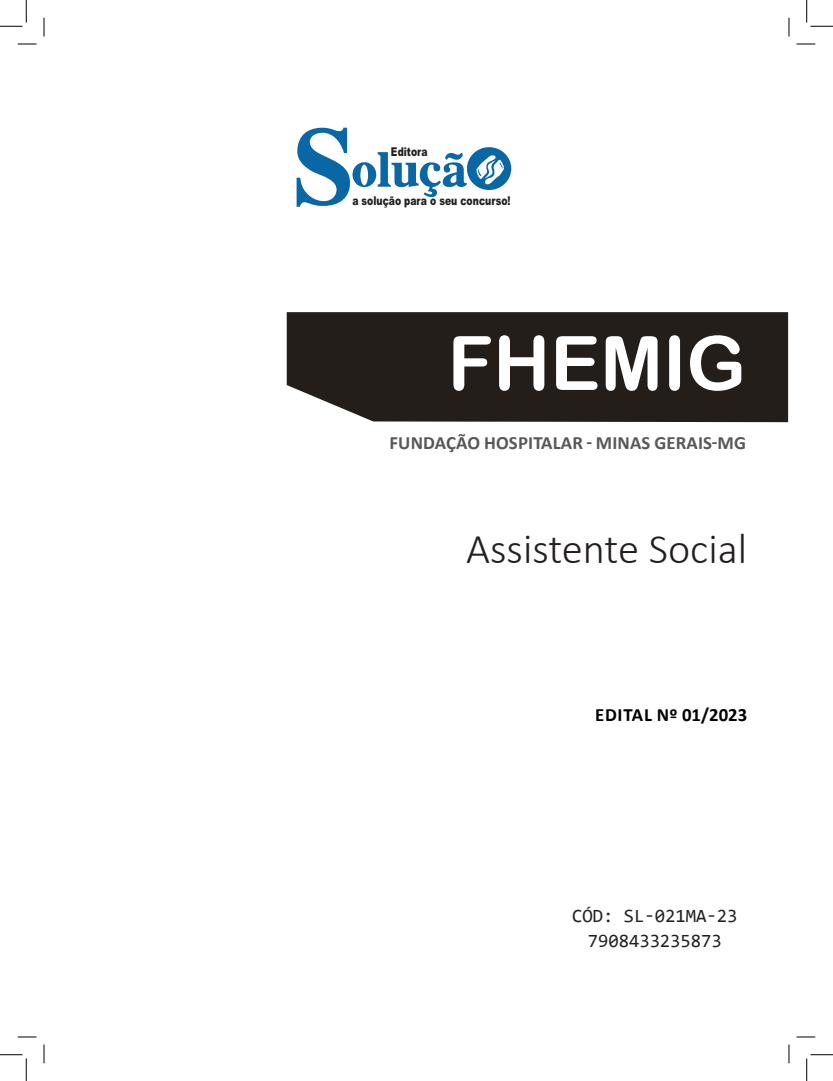
<style>
.page{position:relative;width:833px;height:1081px;background:#fff}
.page>*{position:absolute;margin:0;border:0;box-sizing:border-box;transform-origin:0 0}
.TÍTULO{font:75px "Arial Rounded MT Bold";color:#fff}
.CARGO{font:300 42.5px "Calibri";color:#231f20}
.SUBTÍTULO{font:700 18.75px "Calibri";letter-spacing:.01em;color:#57585a}
.SKU_CÓD{font:18.75px "Consolas";color:#231f20}
.EDITAL{font:700 18.75px "Calibri";letter-spacing:.01em;color:#000}
.t1{font:900 12.12px "Arial";color:#231f20;scale:.76 1}
</style>
<div class="page">
<div style="left:286px;top:312px;width:501px;height:110px;background:#241e1b"></div>
<svg style="left:296px;top:128px;width:215px;height:79px"></svg>
<svg style="left:18px;top:43px;width:18px;height:2px"></svg>
<svg style="left:796px;top:43px;width:18px;height:2px"></svg>
<svg style="left:18px;top:1036px;width:18px;height:1px"></svg>
<svg style="left:796px;top:1036px;width:18px;height:1px"></svg>
<svg style="left:43px;top:18px;width:2px;height:18px"></svg>
<svg style="left:43px;top:1044px;width:2px;height:18px"></svg>
<svg style="left:788px;top:18px;width:1px;height:18px"></svg>
<svg style="left:788px;top:1044px;width:1px;height:18px"></svg>
<svg style="left:0;top:0;width:27px;height:27px"></svg>
<svg style="left:0;top:1054px;width:27px;height:26px"></svg>
<svg style="left:806px;top:0;width:26px;height:27px"></svg>
<svg style="left:806px;top:1054px;width:26px;height:26px"></svg>
<p class="t1" style="left:391px;top:143px;width:50px">Editora</p>
<p class="t1" style="left:352px;top:192px;width:210px">a solução para o seu concurso!</p>
<p class="TÍTULO" style="left:447px;top:319px;width:299px">FHEMIG</p>
<p class="SUBTÍTULO" style="left:389px;top:429px;width:358px">FUNDAÇÃO HOSPITALAR - MINAS GERAIS-MG</p>
<p class="CARGO" style="left:466px;top:522px;width:282px">Assistente Social</p>
<p class="EDITAL" style="left:594px;top:701px;width:153px">EDITAL Nº 01/2023</p>
<p class="SKU_CÓD" style="left:572px;top:903px;width:167px">CÓD: SL-021MA-23</p>
<p class="SKU_CÓD" style="left:587px;top:928px;width:136px">7908433235873</p>
</div>
